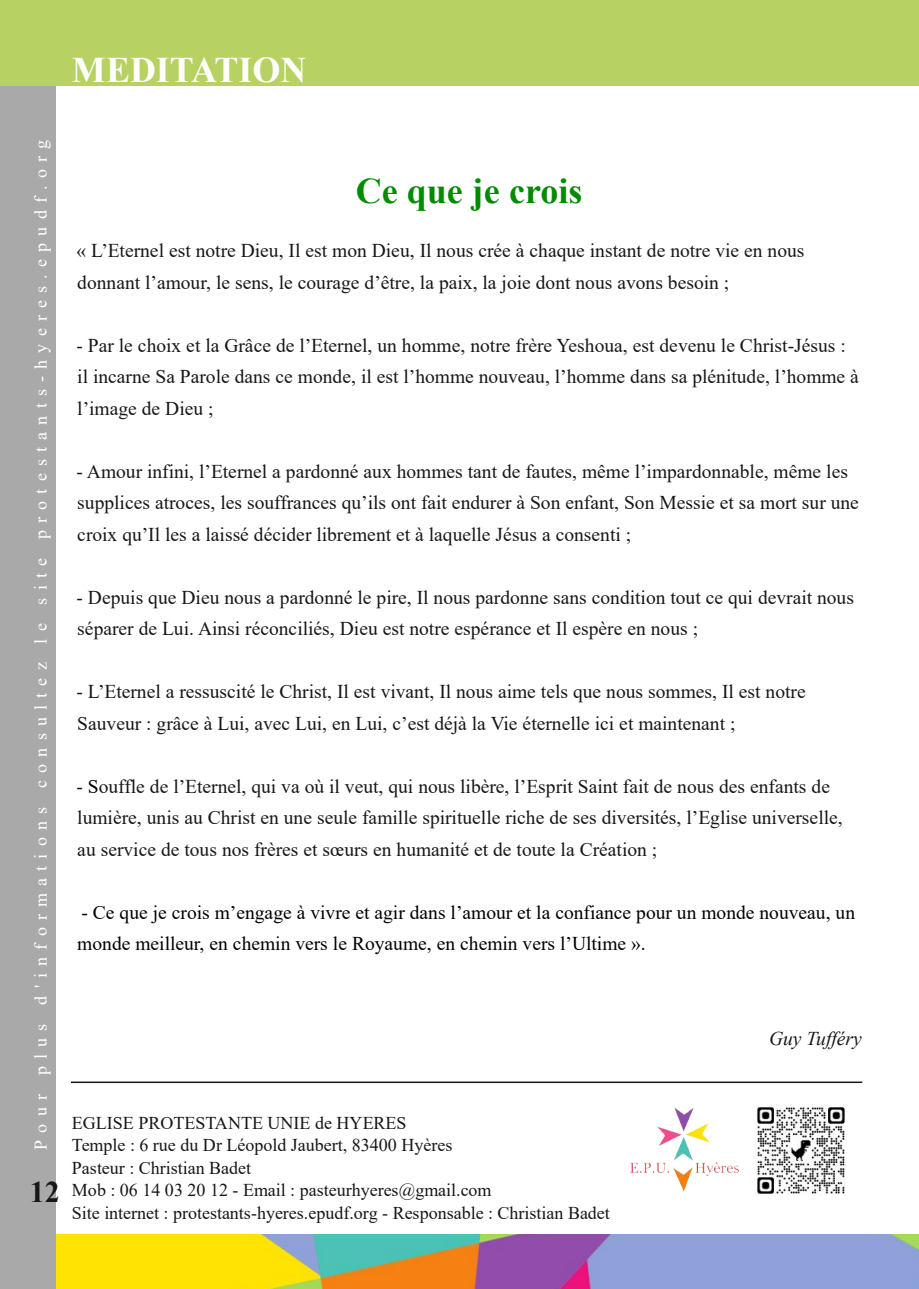
<style>
.page{position:relative;width:919px;height:1289px;background:#fff}
.page>*{position:absolute;margin:0;border:0;box-sizing:border-box;transform-origin:0 0}
.t1{font:700 36px "Times New Roman";color:#008b00}
.t2{font:700 36px "Times New Roman";color:#fff}
.t3{font:700 30px "Times New Roman";color:#181715}
.t4{font:19.5px/31.5px "Times New Roman";color:#181715}
.t5{font:19.5px/31.5px "Times New Roman";color:#000}
.t6{font:italic 19.5px "Times New Roman";color:#181715}
.t7{font:18px/22.5px "Times New Roman";color:#181715}
.t8{font:18px "Times New Roman";letter-spacing:.4em;color:#fff}
.s1{color:#000}
</style>
<div class="page">
<img style="left:0;top:1234px;width:918px;height:54px">
<div style="left:1px;top:1px;width:55px;height:1287px;background:#a9a9a9"></div>
<div style="left:0;top:0;width:918px;height:85px;background:#b7d163"></div>
<img style="left:630px;top:1107px;width:108px;height:84px">
<img style="left:754px;top:1105px;width:91px;height:90px">
<hr style="left:71px;top:1081px;width:791px;height:1px;background:#181715">
<h1 class="t2" style="left:72px;top:50px;width:236px">MEDITATION</h1>
<p class="t8" style="left:31px;top:1149px;width:1011px;rotate:-90deg">Pour plus d'informations consultez le site protestants-hyeres.epudf.org</p>
<h2 class="t3" style="left:30px;top:1174px;width:31px">12</h2>
<h1 class="t1" style="left:356px;top:171px;width:228px">Ce que je crois</h1>
<p class="t4" style="left:77px;top:235px;width:729px">« L’Eternel est notre Dieu, Il est mon Dieu, Il nous crée à chaque instant de notre vie en nous donnant l’amour, le sens, le courage d’être, la paix, la joie dont nous avons besoin ;</p>
<p class="t4" style="left:77px;top:329px;width:783px">- Par le choix et la Grâce de l’Eternel, un homme, notre frère Yeshoua, est devenu le Christ-Jésus : il incarne Sa Parole dans ce monde, il est l’homme nouveau, l’homme dans sa plénitude, l’homme à l’image de Dieu ;</p>
<p class="t4" style="left:77px;top:455px;width:783px">- Amour infini, l’Eternel a pardonné aux hommes tant de fautes, même l’impardonnable, même les supplices atroces, les souffrances qu’ils ont fait endurer à Son enfant, Son Messie et sa mort sur une croix qu’Il les a laissé décider librement et à laquelle Jésus a consenti ;</p>
<p class="t4" style="left:77px;top:581px;width:778px">- Depuis que Dieu nous a pardonné le pire, Il nous pardonne sans condition tout ce qui devrait nous séparer de Lui. Ainsi réconciliés, Dieu est notre espérance et Il espère en nous ;</p>
<p class="t4" style="left:77px;top:676px;width:730px">- L’Eternel a ressuscité le Christ, Il est vivant, Il nous aime tels que nous sommes, Il est notre<br>Sauveur : grâce à Lui, avec Lui, en Lui, c’est déjà la Vie éternelle ici et maintenant ;</p>
<p class="t4" style="left:77px;top:770px;width:767px">- <span class="s1">S</span>ouffle de l’Eternel, qui va où il veut, qui nous libère, l’Esprit Saint fait de nous des enfants de lumière, unis au Christ en une seule famille spirituelle riche de ses diversités, l’Eglise universelle, au service de tous nos frères et sœurs en humanité et de toute la Création ;</p>
<p class="t5" style="left:77px;top:896px;width:779px">- Ce que je crois m’engage à vivre et agir dans l’amour et la confiance pour un monde nouveau, un monde meilleur, en chemin vers le Royaume, en chemin vers l’Ultime ».</p>
<p class="t7" style="left:72px;top:1111px;width:539px">EGLISE PROTESTANTE UNIE de HYERES<br>Temple : 6 rue du Dr Léopold Jaubert, 83400 Hyères<br>Pasteur : Christian Badet<br>Mob : 06 14 03 20 12 - Email : pasteurhyeres@gmail.com<br>Site internet : protestants-hyeres.epudf.org - Responsable : Christian Badet</p>
<p class="t6" style="left:769px;top:1027px;width:94px">Guy Tufféry</p>
</div>
